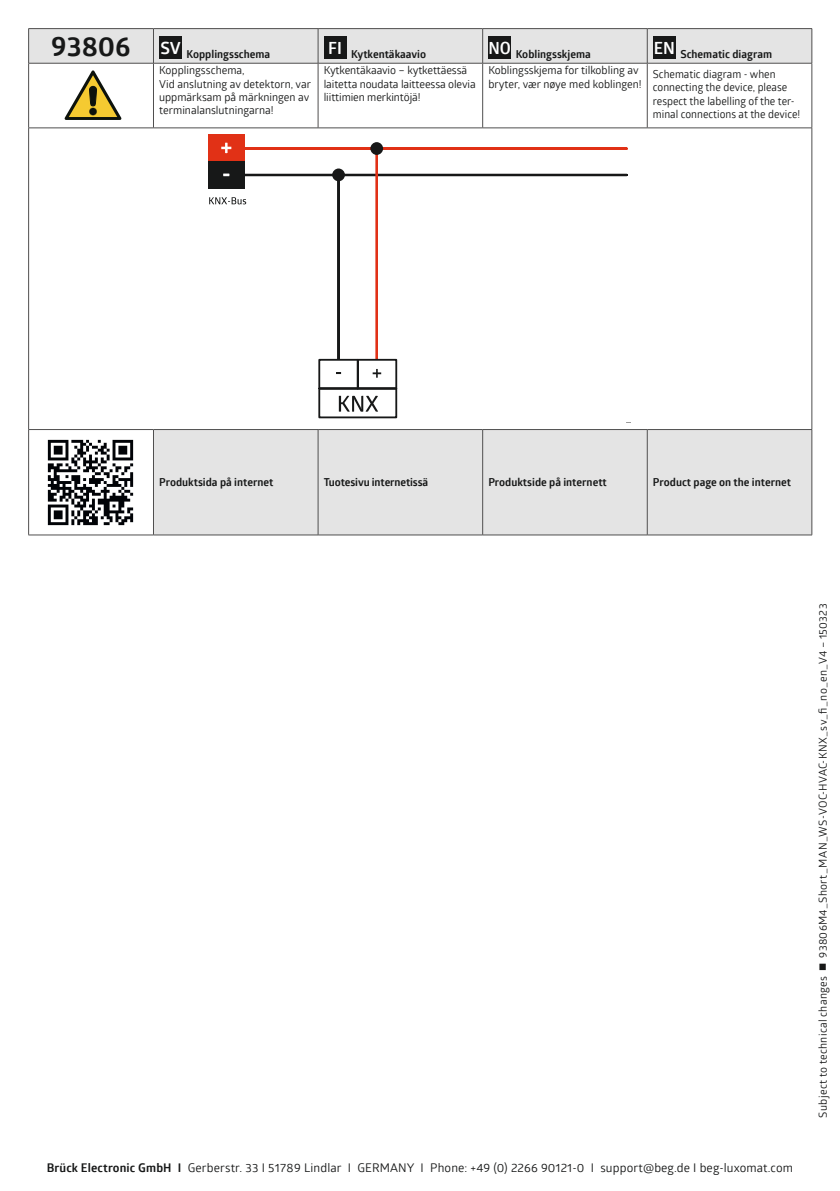
<style>
.page{position:relative;width:840px;height:1191px;background:#fff}
.page>*{position:absolute;margin:0;border:0;box-sizing:border-box;transform-origin:0 0}
.t1{font:12px "Glober";letter-spacing:.01em;color:#171818}
.t2{font:11px/13.2px "Glober";color:#171818}
.t3{font:700 11px "Glober";color:#171818}
.t4{font:11px "Glober";letter-spacing:.03em;color:#171818}
.s1{font-size:28px}
.s2{font-weight:700}
</style>
<div class="page">
<svg style="left:29px;top:29px;width:782px;height:505px"></svg>
<div style="left:647px;top:63px;width:164px;height:65px;background:#fff"></div>
<hr style="left:28px;top:28px;width:125px;height:1px;background:#504f4f">
<hr style="left:28px;top:29px;width:1px;height:34px;background:#504f4f">
<hr style="left:153px;top:28px;width:165px;height:1px;background:#504f4f">
<hr style="left:153px;top:29px;width:1px;height:34px;background:#504f4f">
<hr style="left:318px;top:28px;width:164px;height:1px;background:#504f4f">
<hr style="left:317px;top:29px;width:1px;height:34px;background:#504f4f">
<hr style="left:482px;top:28px;width:165px;height:1px;background:#504f4f">
<hr style="left:482px;top:29px;width:1px;height:34px;background:#504f4f">
<hr style="left:647px;top:28px;width:164px;height:1px;background:#504f4f">
<hr style="left:646px;top:29px;width:1px;height:34px;background:#504f4f">
<hr style="left:811px;top:29px;width:1px;height:34px;background:#504f4f">
<hr style="left:28px;top:63px;width:125px;height:1px;background:#504f4f">
<hr style="left:28px;top:63px;width:1px;height:65px;background:#504f4f">
<hr style="left:153px;top:63px;width:165px;height:1px;background:#504f4f">
<hr style="left:153px;top:63px;width:1px;height:65px;background:#504f4f">
<hr style="left:318px;top:63px;width:164px;height:1px;background:#504f4f">
<hr style="left:317px;top:63px;width:1px;height:65px;background:#504f4f">
<hr style="left:482px;top:63px;width:165px;height:1px;background:#504f4f">
<hr style="left:482px;top:63px;width:1px;height:65px;background:#504f4f">
<hr style="left:647px;top:63px;width:164px;height:1px;background:#504f4f">
<hr style="left:646px;top:63px;width:1px;height:65px;background:#504f4f">
<hr style="left:811px;top:63px;width:1px;height:65px;background:#504f4f">
<hr style="left:28px;top:127px;width:125px;height:1px;background:#504f4f">
<hr style="left:28px;top:128px;width:1px;height:301px;background:#504f4f">
<hr style="left:153px;top:127px;width:165px;height:1px;background:#504f4f">
<hr style="left:318px;top:127px;width:164px;height:1px;background:#504f4f">
<hr style="left:482px;top:127px;width:165px;height:1px;background:#504f4f">
<hr style="left:647px;top:127px;width:164px;height:1px;background:#504f4f">
<hr style="left:811px;top:128px;width:1px;height:301px;background:#504f4f">
<hr style="left:28px;top:429px;width:125px;height:1px;background:#504f4f">
<hr style="left:28px;top:430px;width:1px;height:105px;background:#504f4f">
<hr style="left:153px;top:429px;width:165px;height:1px;background:#504f4f">
<hr style="left:153px;top:430px;width:1px;height:105px;background:#504f4f">
<hr style="left:318px;top:429px;width:164px;height:1px;background:#504f4f">
<hr style="left:317px;top:430px;width:1px;height:105px;background:#504f4f">
<hr style="left:482px;top:429px;width:165px;height:1px;background:#504f4f">
<hr style="left:482px;top:430px;width:1px;height:105px;background:#504f4f">
<hr style="left:647px;top:429px;width:164px;height:1px;background:#504f4f">
<hr style="left:646px;top:430px;width:1px;height:105px;background:#504f4f">
<hr style="left:811px;top:430px;width:1px;height:105px;background:#504f4f">
<hr style="left:28px;top:534px;width:125px;height:1px;background:#504f4f">
<hr style="left:153px;top:534px;width:165px;height:1px;background:#504f4f">
<hr style="left:318px;top:534px;width:164px;height:1px;background:#504f4f">
<hr style="left:482px;top:534px;width:165px;height:1px;background:#504f4f">
<hr style="left:647px;top:534px;width:164px;height:1px;background:#504f4f">
<div style="left:159px;top:36px;width:23px;height:23px;background:#171818"></div>
<div style="left:323px;top:36px;width:23px;height:23px;background:#171818"></div>
<div style="left:488px;top:36px;width:22px;height:23px;background:#171818"></div>
<div style="left:652px;top:36px;width:23px;height:23px;background:#171818"></div>
<svg style="left:65px;top:70px;width:56px;height:50px"></svg>
<hr style="left:225px;top:147px;width:401px;height:3px;background:#e13116">
<hr style="left:225px;top:174px;width:401px;height:2px;background:#171818">
<hr style="left:337px;top:176px;width:2px;height:200px;background:#171818">
<div style="left:332px;top:168px;width:13px;height:13px;background:#171818;border-radius:50%"></div>
<hr style="left:375px;top:149px;width:3px;height:227px;background:#e13116">
<div style="left:319px;top:360px;width:77px;height:57px;background:#fff"></div>
<div style="left:318px;top:359px;width:79px;height:59px;border:2px solid #171818"></div>
<hr style="left:319px;top:387px;width:77px;height:2px;background:#171818">
<svg style="left:338px;top:396px;width:40px;height:16px"></svg>
<hr style="left:356px;top:360px;width:2px;height:28px;background:#171818">
<svg style="left:372px;top:369px;width:9px;height:9px"></svg>
<div style="left:208px;top:135px;width:36px;height:27px;background:#e13116"></div>
<svg style="left:221px;top:143px;width:10px;height:10px"></svg>
<div style="left:208px;top:162px;width:36px;height:27px;background:#171818"></div>
<svg style="left:223px;top:173px;width:6px;height:3px"></svg>
<svg style="left:209px;top:197px;width:37px;height:7px"></svg>
<div style="left:370px;top:142px;width:13px;height:13px;background:#171818;border-radius:50%"></div>
<img style="left:42px;top:436px;width:96px;height:92px">
<p class="t3" style="left:51px;top:46px;width:220px"><span class="s1">93806</span> <sup>SV</sup> Kopplingsschema</p>
<p class="t3" style="left:328px;top:46px;width:99px"><sup>FI</sup> Kytkentäkaavio</p>
<p class="t3" style="left:488px;top:46px;width:104px"><sup>NO</sup> Koblingsskjema</p>
<p class="t3" style="left:653px;top:46px;width:120px"><sup>EN</sup> Schematic diagram</p>
<p class="t2" style="left:159px;top:63px;width:153px">Kopplingsschema,<br>Vid anslutning av detektorn, var uppmärksam på märkningen av terminalanslutningarna!</p>
<p class="t2" style="left:323px;top:63px;width:153px">Kytkentäkaavio – kytkettäessä laitetta noudata laitteessa olevia liittimien merkintöjä!</p>
<p class="t2" style="left:488px;top:63px;width:155px">Koblingsskjema for tilkobling av bryter, vær nøye med koblingen!</p>
<p class="t2" style="left:652px;top:67px;width:149px">Schematic diagram - when connecting the device, please respect the labelling of the ter&shy;minal connections at the device!</p>
<p class="t3" style="left:159px;top:475px;width:116px">Produktsida på internet</p>
<p class="t3" style="left:323px;top:475px;width:106px">Tuotesivu internetissä</p>
<p class="t3" style="left:488px;top:475px;width:120px">Produktside på internett</p>
<p class="t3" style="left:652px;top:475px;width:139px">Product page on the internet</p>
<p class="t1" style="left:47px;top:1159px;width:747px"><span class="s2">Brück Electronic GmbH I</span> Gerberstr. 33 I 51789 Lindlar I GERMANY I Phone: +49 (0) 2266 90121-0 I support@beg.de I beg-luxomat.com</p>
<p class="t4" style="left:814px;top:1117px;width:515px;rotate:-90deg">Subject to technical changes ■ 93806M4_Short_MAN_WS-VOC-HVAC-KNX_sv_fi_no_en_V4 – 150323</p>
</div>
